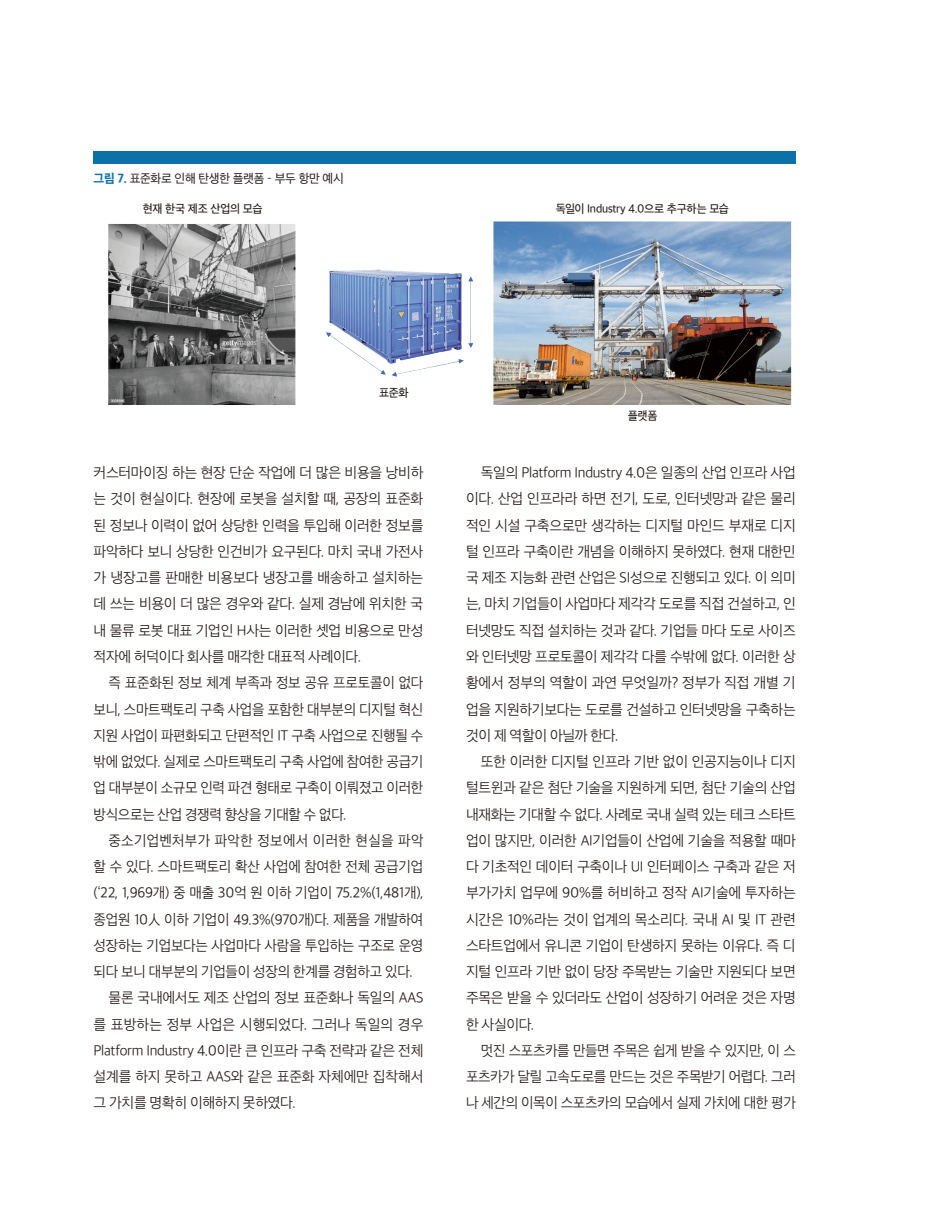
<style>
.page{position:relative;width:932px;height:1208px;background:#fff}
.page>*{position:absolute;margin:0;border:0;box-sizing:border-box;transform-origin:0 0}
.본문고딕_10{font:300 15px/26.2px "Apple SD Gothic Neo";letter-spacing:-.02em;color:#231916;text-align:justify}
.본문고딕_10-2{font:300 15px/26.2px "Apple SD Gothic Neo";letter-spacing:-.02em;color:#231916;text-align:justify;scale:.96 1}
.표_그림_제목_8_5{font:12.75px "Apple SD Gothic Neo";letter-spacing:-.02em;color:#231916}
.저자명_7_5{font:500 12px "Apple SD Gothic Neo";letter-spacing:-.025em;color:#231916}
.s1{font-weight:800;color:#0c71a9}
</style>
<div class="page">
<div style="left:94px;top:151px;width:701px;height:13px;background:#0c71a9"></div>
<img style="left:108px;top:221px;width:684px;height:184px">
<p class="표_그림_제목_8_5" style="left:94px;top:171px;width:251px"><span class="s1">그림 7.</span> 표준화로 인해 탄생한 플랫폼 – 부두 항만 예시</p>
<p class="저자명_7_5" style="left:143px;top:202px;width:121px">현재 한국 제조 산업의 모습</p>
<p class="저자명_7_5" style="left:555px;top:202px;width:175px">독일이 Industry 4.0으로 추구하는 모습</p>
<p class="저자명_7_5" style="left:379px;top:386px;width:31px">표준화</p>
<p class="본문고딕_10" style="left:94px;top:460px;width:331px">커스터마이징 하는 현장 단순 작업에 더 많은 비용을 낭비하 는 것이 현실이다. 현장에 로봇을 설치할 때, 공장의 표준화 된 정보나 이력이 없어 상당한 인력을 투입해 이러한 정보를 파악하다 보니 상당한 인건비가 요구된다. 마치 국내 가전사 가 냉장고를 판매한 비용보다 냉장고를 배송하고 설치하는 데 쓰는 비용이 더 많은 경우와 같다. 실제 경남에 위치한 국 내 물류 로봇 대표 기업인 H사는 이러한 셋업 비용으로 만성 적자에 허덕이다 회사를 매각한 대표적 사례이다.</p>
<p class="본문고딕_10-2" style="left:94px;top:670px;width:345px;text-indent:15px">즉 표준화된 정보 체계 부족과 정보 공유 프로토콜이 없다 보니, 스마트팩토리 구축 사업을 포함한 대부분의 디지털 혁신 지원 사업이 파편화되고 단편적인 IT 구축 사업으로 진행될 수 밖에 없었다. 실제로 스마트팩토리 구축 사업에 참여한 공급기 업 대부분이 소규모 인력 파견 형태로 구축이 이뤄졌고 이러한 방식으로는 산업 경쟁력 향상을 기대할 수 없다.</p>
<p class="본문고딕_10-2" style="left:94px;top:828px;width:345px;text-indent:15px">중소기업벤처부가 파악한 정보에서 이러한 현실을 파악 할 수 있다. 스마트팩토리 확산 사업에 참여한 전체 공급기업 (‘22, 1,969개) 중 매출 30억 원 이하 기업이 75.2%(1,481개), 종업원 10人 이하 기업이 49.3%(970개)다. 제품을 개발하여 성장하는 기업보다는 사업마다 사람을 투입하는 구조로 운영 되다 보니 대부분의 기업들이 성장의 한계를 경험하고 있다.</p>
<p class="본문고딕_10" style="left:94px;top:985px;width:331px;text-indent:15px">물론 국내에서도 제조 산업의 정보 표준화나 독일의 AAS 를 표방하는 정부 사업은 시행되었다. 그러나 독일의 경우 Platform Industry 4.0이란 큰 인프라 구축 전략과 같은 전체 설계를 하지 못하고 AAS와 같은 표준화 자체에만 집착해서 그 가치를 명확히 이해하지 못하였다.</p>
<p class="저자명_7_5" style="left:627px;top:409px;width:31px">플랫폼</p>
<p class="본문고딕_10" style="left:466px;top:460px;width:331px;text-indent:15px">독일의 Platform Industry 4.0은 일종의 산업 인프라 사업 이다. 산업 인프라라 하면 전기, 도로, 인터넷망과 같은 물리 적인 시설 구축으로만 생각하는 디지털 마인드 부재로 디지 털 인프라 구축이란 개념을 이해하지 못하였다. 현재 대한민 국 제조 지능화 관련 산업은 SI성으로 진행되고 있다. 이 의미 는, 마치 기업들이 사업마다 제각각 도로를 직접 건설하고, 인 터넷망도 직접 설치하는 것과 같다. 기업들 마다 도로 사이즈 와 인터넷망 프로토콜이 제각각 다를 수밖에 없다. 이러한 상 황에서 정부의 역할이 과연 무엇일까? 정부가 직접 개별 기 업을 지원하기보다는 도로를 건설하고 인터넷망을 구축하는 것이 제 역할이 아닐까 한다.</p>
<p class="본문고딕_10" style="left:466px;top:749px;width:331px;text-indent:15px">또한 이러한 디지털 인프라 기반 없이 인공지능이나 디지 털트윈과 같은 첨단 기술을 지원하게 되면, 첨단 기술의 산업 내재화는 기대할 수 없다. 사례로 국내 실력 있는 테크 스타트 업이 많지만, 이러한 AI기업들이 산업에 기술을 적용할 때마 다 기초적인 데이터 구축이나 UI 인터페이스 구축과 같은 저 부가가치 업무에 90%를 허비하고 정작 AI기술에 투자하는 시간은 10%라는 것이 업계의 목소리다. 국내 AI 및 IT 관련 스타트업에서 유니콘 기업이 탄생하지 못하는 이유다. 즉 디 지털 인프라 기반 없이 당장 주목받는 기술만 지원되다 보면 주목은 받을 수 있더라도 산업이 성장하기 어려운 것은 자명 한 사실이다.</p>
<p class="본문고딕_10-2" style="left:466px;top:1038px;width:345px;text-indent:15px">멋진 스포츠카를 만들면 주목은 쉽게 받을 수 있지만, 이 스 포츠카가 달릴 고속도로를 만드는 것은 주목받기 어렵다. 그러 나 세간의 이목이 스포츠카의 모습에서 실제 가치에 대한 평가</p>
</div>
